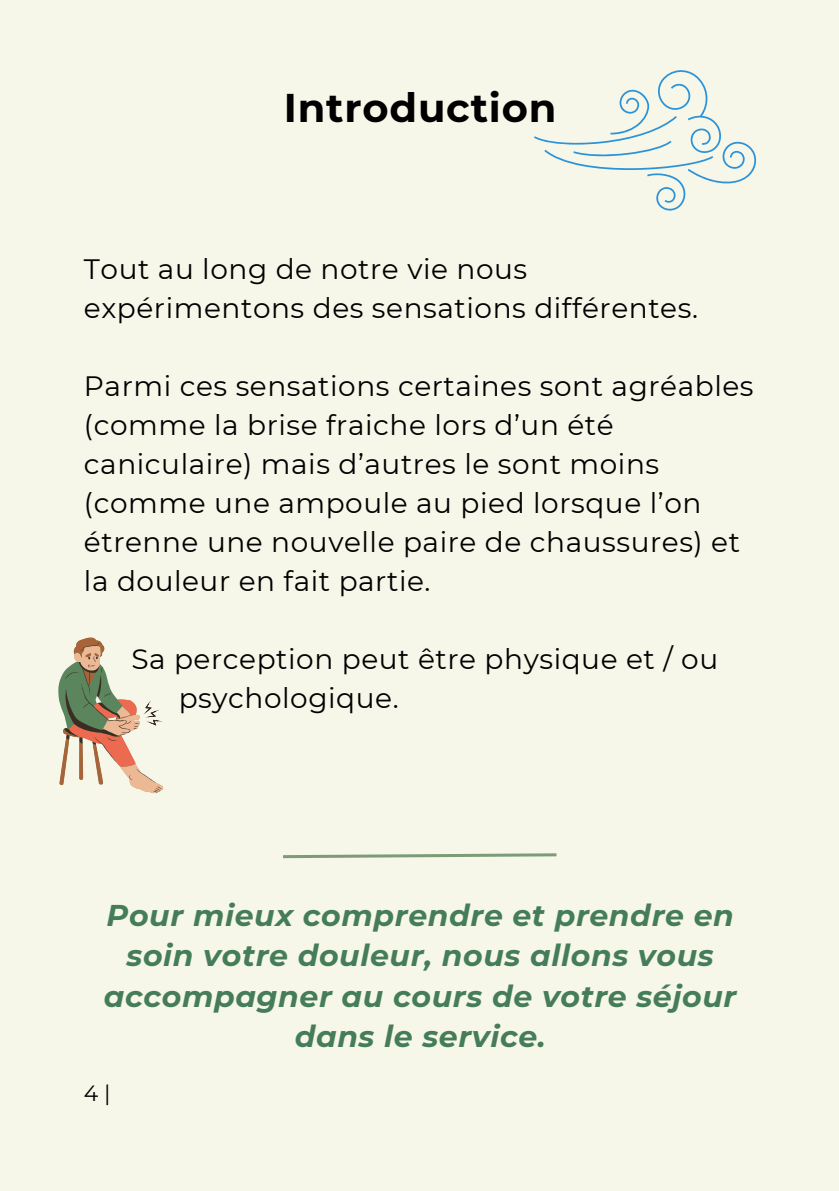
<style>
.page{position:relative;width:839px;height:1191px;background:#fff}
.page>*{position:absolute;margin:0;border:0;box-sizing:border-box;transform-origin:0 0}
.t1{font:700 40px "Montserrat";letter-spacing:.02em;color:#000}
.t2{font:italic 700 30px/40.4px "Montserrat";letter-spacing:.02em;color:#457d58;text-align:center}
.t3{font:28px/39px "Montserrat";letter-spacing:.02em;color:#000}
.t4{font:22px "Montserrat";color:#000}
</style>
<div class="page">
<div style="left:0;top:0;width:838px;height:1191px;background:#f6f6e9"></div>
<svg style="left:58px;top:637px;width:105px;height:156px"></svg>
<svg style="left:534px;top:70px;width:222px;height:141px"></svg>
<svg style="left:283px;top:853px;width:274px;height:6px"></svg>
<p class="t1" style="left:284px;top:83px;width:274px">Introduction</p>
<p class="t3" style="left:84px;top:249px;width:615px">Tout au long de notre vie nous expérimentons des sensations différentes.</p>
<p class="t3" style="left:84px;top:366px;width:671px">Parmi ces sensations certaines sont agréables (comme la brise fraiche lors d’un été caniculaire) mais d’autres le sont moins (comme une ampoule au pied lorsque l’on étrenne une nouvelle paire de chaussures) et la douleur en fait partie.</p>
<p class="t3" style="left:131px;top:639px;width:588px">Sa perception peut être physique et / ou</p>
<p class="t3" style="left:179px;top:678px;width:221px">psychologique.</p>
<p class="t2" style="left:104px;top:895px;width:634px">Pour mieux comprendre et prendre en soin votre douleur, nous allons vous accompagner au cours de votre séjour dans le service.</p>
<p class="t4" style="left:84px;top:1080px;width:28px">4 |</p>
</div>
